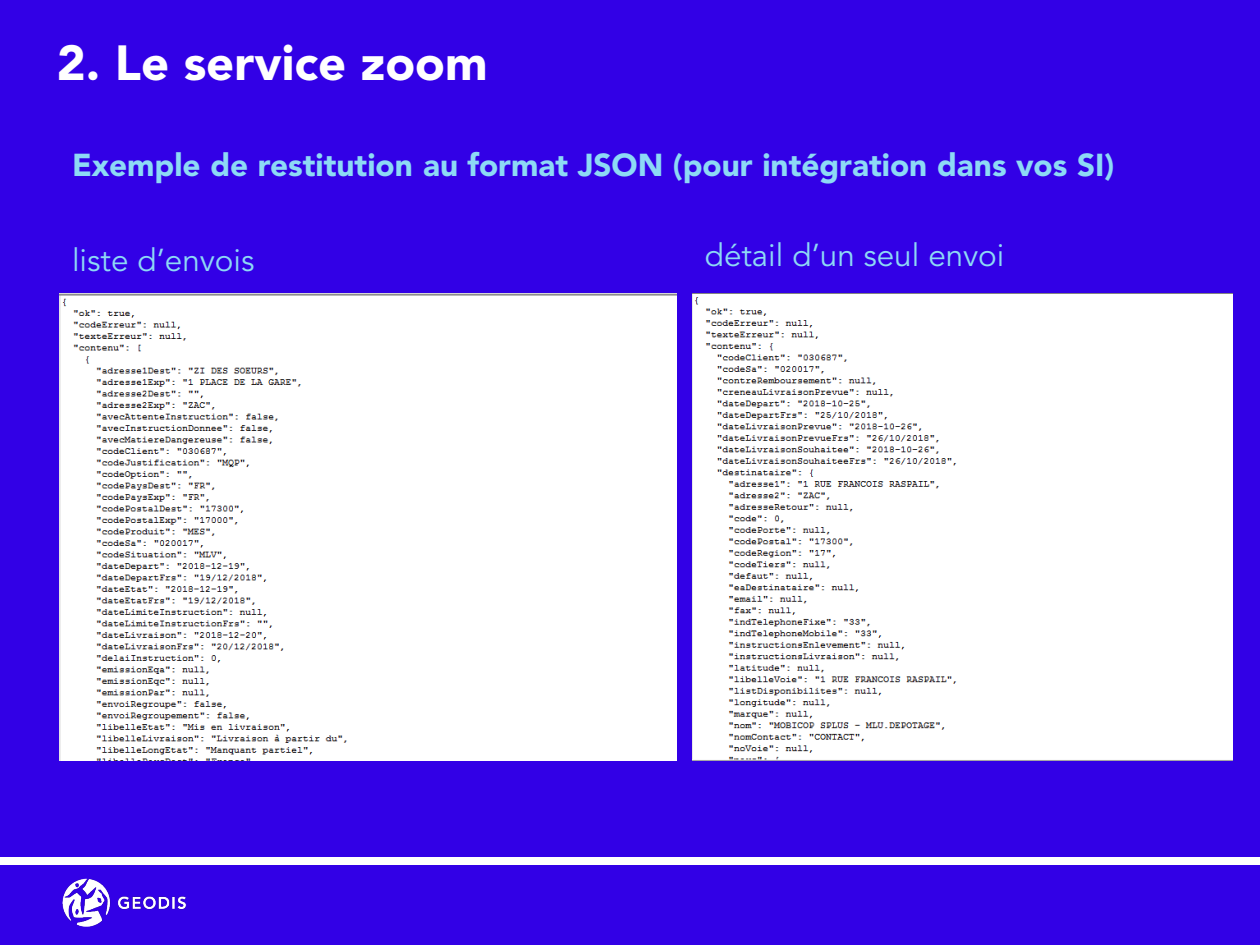
<style>
.page{position:relative;width:1260px;height:945px;background:#3200e6}
.page>*{position:absolute;margin:0;border:0;box-sizing:border-box;transform-origin:0 0}
.t1{font:900 49px "Avenir LT Std";color:#fff}
.t2{font:900 31.5px "Avenir LT Std";color:#8ddaf5}
.t3{font:31.5px "Avenir LT Std";color:#8ddaf5}
</style>
<div class="page">
<div style="left:0;top:857px;width:1260px;height:7px;background:#fff"></div>
<img style="left:0;top:864px;width:198px;height:63px">
<img style="left:59px;top:293px;width:617px;height:467px">
<img style="left:692px;top:293px;width:540px;height:467px">
<p class="t1" style="left:57px;top:34px;width:432px">2. Le service zoom</p>
<p class="t2" style="left:72px;top:146px;width:1044px">Exemple de restitution au format JSON (pour intégration dans vos SI)</p>
<p class="t3" style="left:72px;top:242px;width:184px">liste d’envois</p>
<p class="t3" style="left:705px;top:237px;width:301px">détail d’un seul envoi</p>
</div>
